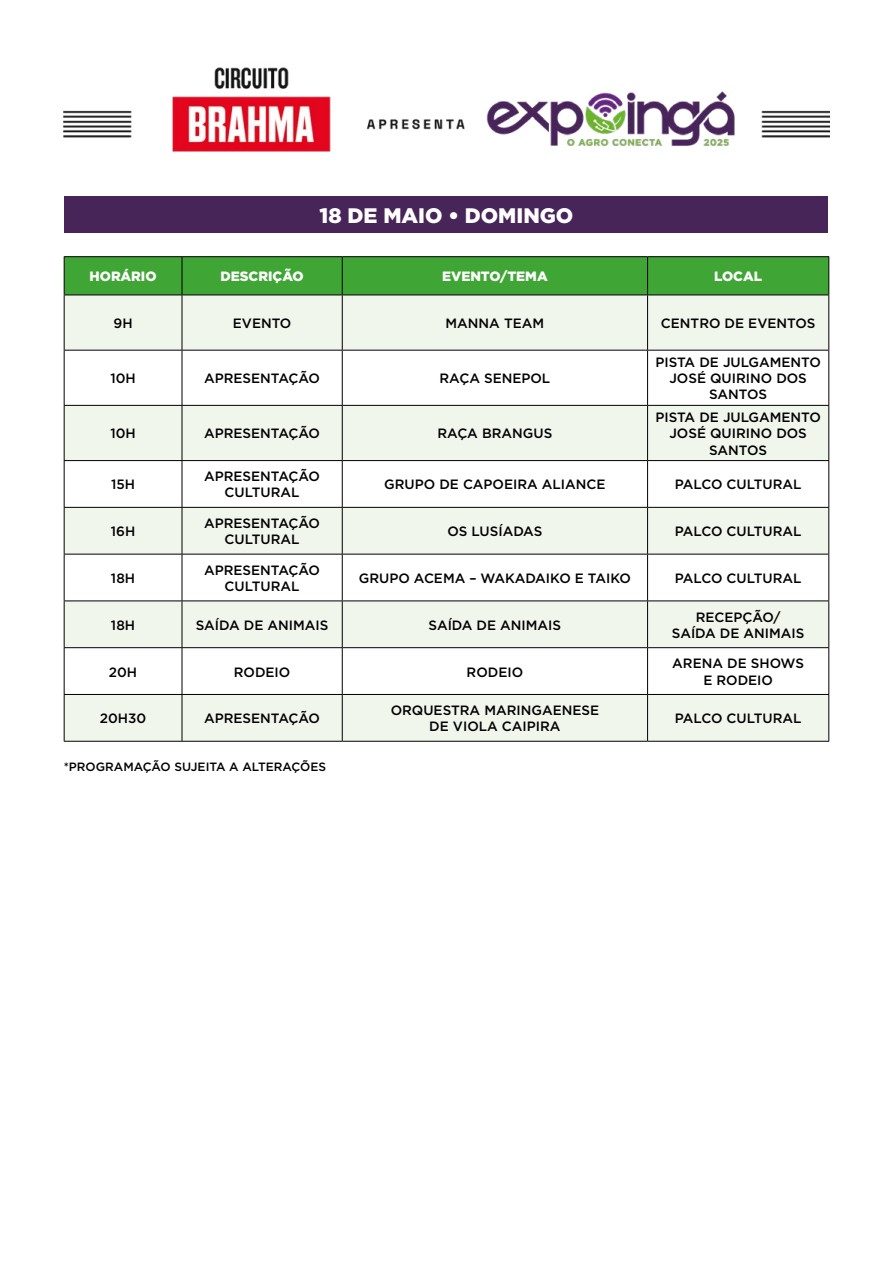
<style>
.page{position:relative;width:893px;height:1263px;background:#fff}
.page>*{position:absolute;margin:0;border:0;box-sizing:border-box;transform-origin:0 0}
.t1{font:900 21px "Gotham";color:#fff}
.t2{font:500 13.5px/16.2px "Gotham";color:#000;text-align:center}
.t3{font:900 13.5px "Gotham";color:#fff}
.t4{font:500 12px "Gotham";color:#000}
</style>
<div class="page">
<div style="left:65px;top:257px;width:763px;height:38px;background:#3fa535"></div>
<div style="left:65px;top:296px;width:763px;height:445px;background:#f1f6ec"></div>
<svg style="left:65px;top:351px;width:763px;height:343px"></svg>
<hr style="left:64px;top:256px;width:118px;height:1px;background:#000">
<hr style="left:64px;top:257px;width:1px;height:38px;background:#000">
<hr style="left:182px;top:256px;width:160px;height:1px;background:#000">
<hr style="left:182px;top:257px;width:1px;height:38px;background:#000">
<hr style="left:342px;top:256px;width:306px;height:1px;background:#000">
<hr style="left:342px;top:257px;width:1px;height:38px;background:#000">
<hr style="left:648px;top:256px;width:181px;height:1px;background:#000">
<hr style="left:647px;top:257px;width:1px;height:38px;background:#000">
<hr style="left:828px;top:257px;width:1px;height:38px;background:#000">
<hr style="left:64px;top:295px;width:118px;height:1px;background:#000">
<hr style="left:64px;top:295px;width:1px;height:55px;background:#000">
<hr style="left:182px;top:295px;width:160px;height:1px;background:#000">
<hr style="left:182px;top:295px;width:1px;height:55px;background:#000">
<hr style="left:342px;top:295px;width:306px;height:1px;background:#000">
<hr style="left:342px;top:295px;width:1px;height:55px;background:#000">
<hr style="left:648px;top:295px;width:181px;height:1px;background:#000">
<hr style="left:647px;top:295px;width:1px;height:55px;background:#000">
<hr style="left:828px;top:295px;width:1px;height:55px;background:#000">
<hr style="left:64px;top:350px;width:118px;height:1px;background:#000">
<hr style="left:64px;top:350px;width:1px;height:55px;background:#000">
<hr style="left:182px;top:350px;width:160px;height:1px;background:#000">
<hr style="left:182px;top:350px;width:1px;height:55px;background:#000">
<hr style="left:342px;top:350px;width:306px;height:1px;background:#000">
<hr style="left:342px;top:350px;width:1px;height:55px;background:#000">
<hr style="left:648px;top:350px;width:181px;height:1px;background:#000">
<hr style="left:647px;top:350px;width:1px;height:55px;background:#000">
<hr style="left:828px;top:350px;width:1px;height:55px;background:#000">
<hr style="left:64px;top:405px;width:118px;height:1px;background:#000">
<hr style="left:64px;top:406px;width:1px;height:54px;background:#000">
<hr style="left:182px;top:405px;width:160px;height:1px;background:#000">
<hr style="left:182px;top:406px;width:1px;height:54px;background:#000">
<hr style="left:342px;top:405px;width:306px;height:1px;background:#000">
<hr style="left:342px;top:406px;width:1px;height:54px;background:#000">
<hr style="left:648px;top:405px;width:181px;height:1px;background:#000">
<hr style="left:647px;top:406px;width:1px;height:54px;background:#000">
<hr style="left:828px;top:406px;width:1px;height:54px;background:#000">
<hr style="left:64px;top:460px;width:118px;height:1px;background:#000">
<hr style="left:64px;top:461px;width:1px;height:46px;background:#000">
<hr style="left:182px;top:460px;width:160px;height:1px;background:#000">
<hr style="left:182px;top:461px;width:1px;height:46px;background:#000">
<hr style="left:342px;top:460px;width:306px;height:1px;background:#000">
<hr style="left:342px;top:461px;width:1px;height:46px;background:#000">
<hr style="left:648px;top:460px;width:181px;height:1px;background:#000">
<hr style="left:647px;top:461px;width:1px;height:46px;background:#000">
<hr style="left:828px;top:461px;width:1px;height:46px;background:#000">
<hr style="left:64px;top:507px;width:118px;height:1px;background:#000">
<hr style="left:64px;top:508px;width:1px;height:46px;background:#000">
<hr style="left:182px;top:507px;width:160px;height:1px;background:#000">
<hr style="left:182px;top:508px;width:1px;height:46px;background:#000">
<hr style="left:342px;top:507px;width:306px;height:1px;background:#000">
<hr style="left:342px;top:508px;width:1px;height:46px;background:#000">
<hr style="left:648px;top:507px;width:181px;height:1px;background:#000">
<hr style="left:647px;top:508px;width:1px;height:46px;background:#000">
<hr style="left:828px;top:508px;width:1px;height:46px;background:#000">
<hr style="left:64px;top:554px;width:118px;height:1px;background:#000">
<hr style="left:64px;top:554px;width:1px;height:46px;background:#000">
<hr style="left:182px;top:554px;width:160px;height:1px;background:#000">
<hr style="left:182px;top:554px;width:1px;height:46px;background:#000">
<hr style="left:342px;top:554px;width:306px;height:1px;background:#000">
<hr style="left:342px;top:554px;width:1px;height:46px;background:#000">
<hr style="left:648px;top:554px;width:181px;height:1px;background:#000">
<hr style="left:647px;top:554px;width:1px;height:46px;background:#000">
<hr style="left:828px;top:554px;width:1px;height:46px;background:#000">
<hr style="left:64px;top:600px;width:118px;height:1px;background:#000">
<hr style="left:64px;top:601px;width:1px;height:46px;background:#000">
<hr style="left:182px;top:600px;width:160px;height:1px;background:#000">
<hr style="left:182px;top:601px;width:1px;height:46px;background:#000">
<hr style="left:342px;top:600px;width:306px;height:1px;background:#000">
<hr style="left:342px;top:601px;width:1px;height:46px;background:#000">
<hr style="left:648px;top:600px;width:181px;height:1px;background:#000">
<hr style="left:647px;top:601px;width:1px;height:46px;background:#000">
<hr style="left:828px;top:601px;width:1px;height:46px;background:#000">
<hr style="left:64px;top:647px;width:118px;height:1px;background:#000">
<hr style="left:64px;top:648px;width:1px;height:46px;background:#000">
<hr style="left:182px;top:647px;width:160px;height:1px;background:#000">
<hr style="left:182px;top:648px;width:1px;height:46px;background:#000">
<hr style="left:342px;top:647px;width:306px;height:1px;background:#000">
<hr style="left:342px;top:648px;width:1px;height:46px;background:#000">
<hr style="left:648px;top:647px;width:181px;height:1px;background:#000">
<hr style="left:647px;top:648px;width:1px;height:46px;background:#000">
<hr style="left:828px;top:648px;width:1px;height:46px;background:#000">
<hr style="left:64px;top:694px;width:118px;height:1px;background:#000">
<hr style="left:64px;top:695px;width:1px;height:46px;background:#000">
<hr style="left:182px;top:694px;width:160px;height:1px;background:#000">
<hr style="left:182px;top:695px;width:1px;height:46px;background:#000">
<hr style="left:342px;top:694px;width:306px;height:1px;background:#000">
<hr style="left:342px;top:695px;width:1px;height:46px;background:#000">
<hr style="left:648px;top:694px;width:181px;height:1px;background:#000">
<hr style="left:647px;top:695px;width:1px;height:46px;background:#000">
<hr style="left:828px;top:695px;width:1px;height:46px;background:#000">
<hr style="left:64px;top:741px;width:118px;height:1px;background:#000">
<hr style="left:182px;top:741px;width:160px;height:1px;background:#000">
<hr style="left:342px;top:741px;width:306px;height:1px;background:#000">
<hr style="left:648px;top:741px;width:181px;height:1px;background:#000">
<img style="left:64px;top:67px;width:765px;height:85px">
<div style="left:65px;top:196px;width:763px;height:37px;background:#482558"></div>
<h1 class="t1" style="left:320px;top:201px;width:255px">18 DE MAIO • DOMINGO</h1>
<p class="t3" style="left:90px;top:267px;width:69px">HORÁRIO</p>
<p class="t3" style="left:220px;top:267px;width:85px">DESCRIÇÃO</p>
<p class="t3" style="left:442px;top:267px;width:107px">EVENTO/TEMA</p>
<p class="t3" style="left:714px;top:267px;width:49px">LOCAL</p>
<p class="t2" style="left:114px;top:315px;width:21px">9H</p>
<p class="t2" style="left:233px;top:315px;width:60px">EVENTO</p>
<p class="t2" style="left:446px;top:315px;width:100px">MANNA TEAM</p>
<p class="t2" style="left:661px;top:315px;width:156px">CENTRO DE EVENTOS</p>
<p class="t2" style="left:110px;top:370px;width:27px">10H</p>
<p class="t2" style="left:204px;top:370px;width:117px">APRESENTAÇÃO</p>
<p class="t2" style="left:439px;top:370px;width:112px">RAÇA SENEPOL</p>
<p class="t2" style="left:110px;top:425px;width:27px">10H</p>
<p class="t2" style="left:204px;top:425px;width:117px">APRESENTAÇÃO</p>
<p class="t2" style="left:437px;top:425px;width:116px">RAÇA BRANGUS</p>
<p class="t2" style="left:655px;top:354px;width:167px">PISTA DE JULGAMENTO<br>JOSÉ QUIRINO DOS<br>SANTOS</p>
<p class="t2" style="left:655px;top:409px;width:167px">PISTA DE JULGAMENTO<br>JOSÉ QUIRINO DOS<br>SANTOS</p>
<p class="t2" style="left:111px;top:476px;width:26px">15H</p>
<p class="t2" style="left:204px;top:468px;width:117px">APRESENTAÇÃO<br>CULTURAL</p>
<p class="t2" style="left:384px;top:476px;width:223px">GRUPO DE CAPOEIRA ALIANCE</p>
<p class="t2" style="left:675px;top:476px;width:128px">PALCO CULTURAL</p>
<p class="t2" style="left:111px;top:523px;width:26px">16H</p>
<p class="t2" style="left:204px;top:515px;width:117px">APRESENTAÇÃO<br>CULTURAL</p>
<p class="t2" style="left:447px;top:523px;width:97px">OS LUSÍADAS</p>
<p class="t2" style="left:675px;top:523px;width:128px">PALCO CULTURAL</p>
<p class="t2" style="left:111px;top:570px;width:26px">18H</p>
<p class="t2" style="left:204px;top:562px;width:117px">APRESENTAÇÃO<br>CULTURAL</p>
<p class="t2" style="left:359px;top:570px;width:274px">GRUPO ACEMA – WAKADAIKO E TAIKO</p>
<p class="t2" style="left:675px;top:570px;width:128px">PALCO CULTURAL</p>
<p class="t2" style="left:111px;top:617px;width:26px">18H</p>
<p class="t2" style="left:196px;top:617px;width:134px">SAÍDA DE ANIMAIS</p>
<p class="t2" style="left:429px;top:617px;width:134px">SAÍDA DE ANIMAIS</p>
<p class="t2" style="left:672px;top:609px;width:134px">RECEPÇÃO/<br>SAÍDA DE ANIMAIS</p>
<p class="t2" style="left:109px;top:663px;width:30px">20H</p>
<p class="t2" style="left:234px;top:663px;width:58px">RODEIO</p>
<p class="t2" style="left:467px;top:663px;width:58px">RODEIO</p>
<p class="t2" style="left:672px;top:655px;width:133px">ARENA DE SHOWS<br>E RODEIO</p>
<p class="t2" style="left:100px;top:710px;width:48px">20H30</p>
<p class="t2" style="left:204px;top:710px;width:117px">APRESENTAÇÃO</p>
<p class="t2" style="left:391px;top:702px;width:210px">ORQUESTRA MARINGAENESE<br>DE VIOLA CAIPIRA</p>
<p class="t2" style="left:675px;top:710px;width:128px">PALCO CULTURAL</p>
<p class="t4" style="left:64px;top:759px;width:264px">*PROGRAMAÇÃO SUJEITA A ALTERAÇÕES</p>
</div>
